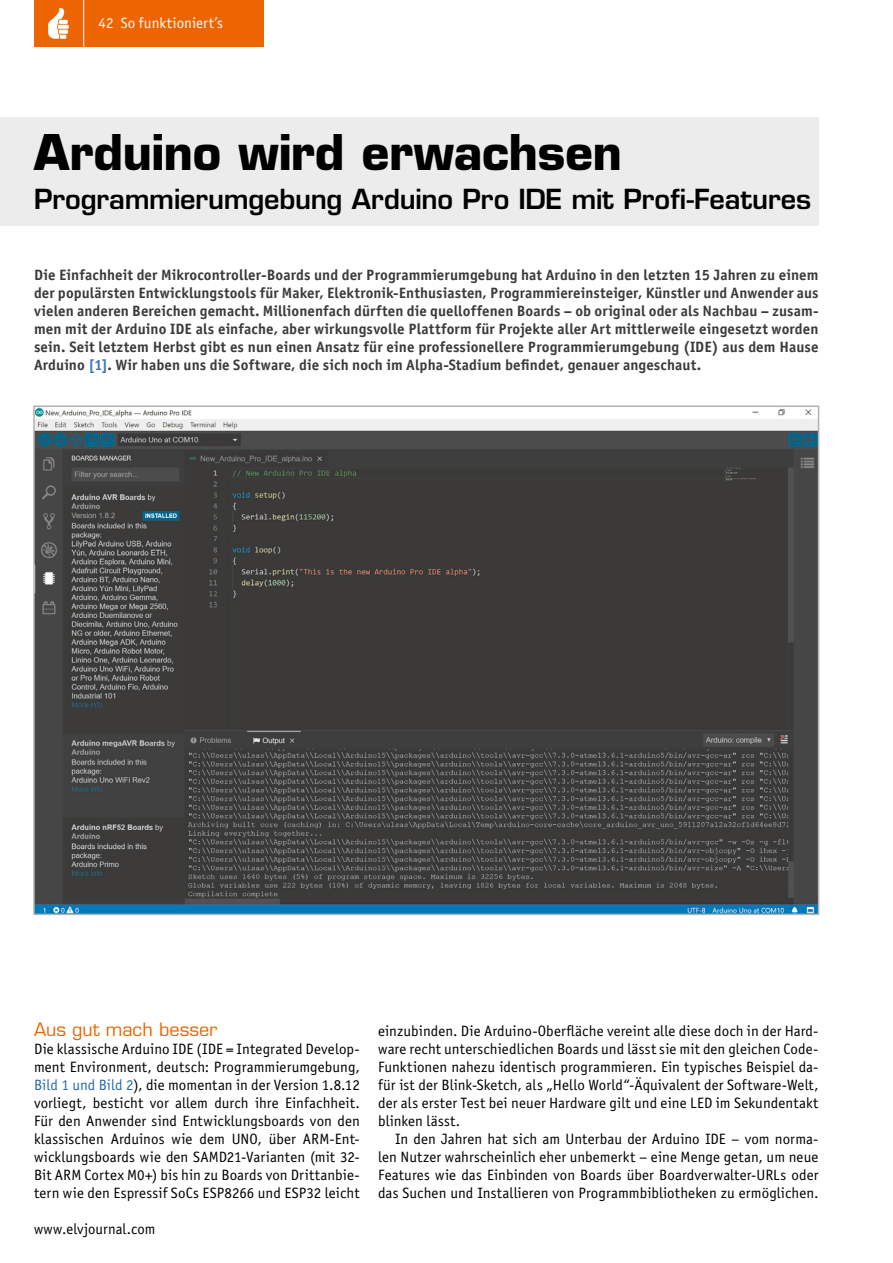
<style>
.page{position:relative;width:893px;height:1263px;background:#fff}
.page>*{position:absolute;margin:0;border:0;box-sizing:border-box;transform-origin:0 0}
.Headline1{font:700 48px "Eurostile LT Std";letter-spacing:-.01em;color:#000}
.Headline2{font:600 27px "Eurostile LT Std";letter-spacing:-.005em;color:#000}
.Subhead_5{font:18px "Eurostile LT Std";color:#ec6502}
.Fließtext_Neuer_Absa{font:15px/18px "Officina Sans Book ITC";letter-spacing:.005em;color:#000;text-align:justify}
.Einleitung{font:15px/18px "Officina Sans Bold ITC";letter-spacing:.005em;color:#3b3b3a;text-align:justify}
.Fließtext_Neue_Zeile{font:15px/18px "Officina Sans Book ITC";letter-spacing:.005em;color:#000;text-align:justify}
.t1{font:15px "Officina Sans Book ITC";letter-spacing:.005em;color:#fff}
.s1{color:#4576ba}
.s2{color:#2769b2}
</style>
<div class="page">
<div style="left:34px;top:0;width:230px;height:47px;background:#ec6502"></div>
<hr style="left:83px;top:0;width:1px;height:47px;background:#fff">
<svg style="left:48px;top:7px;width:21px;height:32px"></svg>
<div style="left:0;top:118px;width:818px;height:108px;background:#ececed"></div>
<img style="left:36px;top:408px;width:780px;height:504px">
<p class="t1" style="left:99px;top:13px;width:126px">42 So funktioniert’s</p>
<p class="Headline1" style="left:34px;top:123px;width:590px">Arduino wird erwachsen</p>
<p class="Headline2" style="left:34px;top:182px;width:779px">Programmierumgebung Arduino Pro IDE mit Profi-Features</p>
<p class="Einleitung" style="left:34px;top:265px;width:786px">Die Einfachheit der Mikrocontroller-Boards und der Programmierumgebung hat Arduino in den letzten 15 Jahren zu einem der populärsten Entwicklungstools für Maker, Elektronik-Enthusiasten, Programmiereinsteiger, Künstler und Anwender aus vielen anderen Bereichen gemacht. Millionenfach dürften die quelloffenen Boards – ob original oder als Nachbau – zusam&shy;men mit der Arduino IDE als einfache, aber wirkungsvolle Plattform für Projekte aller Art mittlerweile eingesetzt worden sein. Seit letztem Herbst gibt es nun einen Ansatz für eine professionellere Programmierumgebung (IDE) aus dem Hause Arduino <span class="s1">[1]</span>. Wir haben uns die Software, die sich noch im Alpha-Stadium befindet, genauer angeschaut.</p>
<p class="Subhead_5" style="left:34px;top:1018px;width:185px">Aus gut mach besser</p>
<p class="Fließtext_Neuer_Absa" style="left:34px;top:1039px;width:327px">Die klassische Arduino IDE (IDE = Integrated Develop&shy;ment Environment, deutsch: Programmierumgebung, <span class="s2">Bild 1 und Bild 2</span>), die momentan in der Version 1.8.12 vorliegt, besticht vor allem durch ihre Einfachheit.<br>Für den Anwender sind Entwicklungsboards von den klassischen Arduinos wie dem UNO, über ARM-Ent&shy;wicklungsboards wie den SAMD21-Varianten (mit 32- Bit ARM Cortex M0+) bis hin zu Boards von Drittanbie&shy;tern wie den Espressif SoCs ESP8266 und ESP32 leicht</p>
<p class="Fließtext_Neuer_Absa" style="left:34px;top:1219px;width:123px">www.elvjournal.com</p>
<p class="Fließtext_Neuer_Absa" style="left:378px;top:1021px;width:442px">einzubinden. Die Arduino-Oberfläche vereint alle diese doch in der Hard&shy;ware recht unterschiedlichen Boards und lässt sie mit den gleichen Code-Funktionen nahezu identisch programmieren. Ein typisches Beispiel da&shy;für ist der Blink-Sketch, als „Hello World“-Äquivalent der Software-Welt, der als erster Test bei neuer Hardware gilt und eine LED im Sekundentakt blinken lässt.</p>
<p class="Fließtext_Neue_Zeile" style="left:378px;top:1129px;width:442px;text-indent:17px">In den Jahren hat sich am Unterbau der Arduino IDE – vom norma&shy;len Nutzer wahrscheinlich eher unbemerkt – eine Menge getan, um neue Features wie das Einbinden von Boards über Boardverwalter-URLs oder das Suchen und Installieren von Programmbibliotheken zu ermöglichen.</p>
</div>
